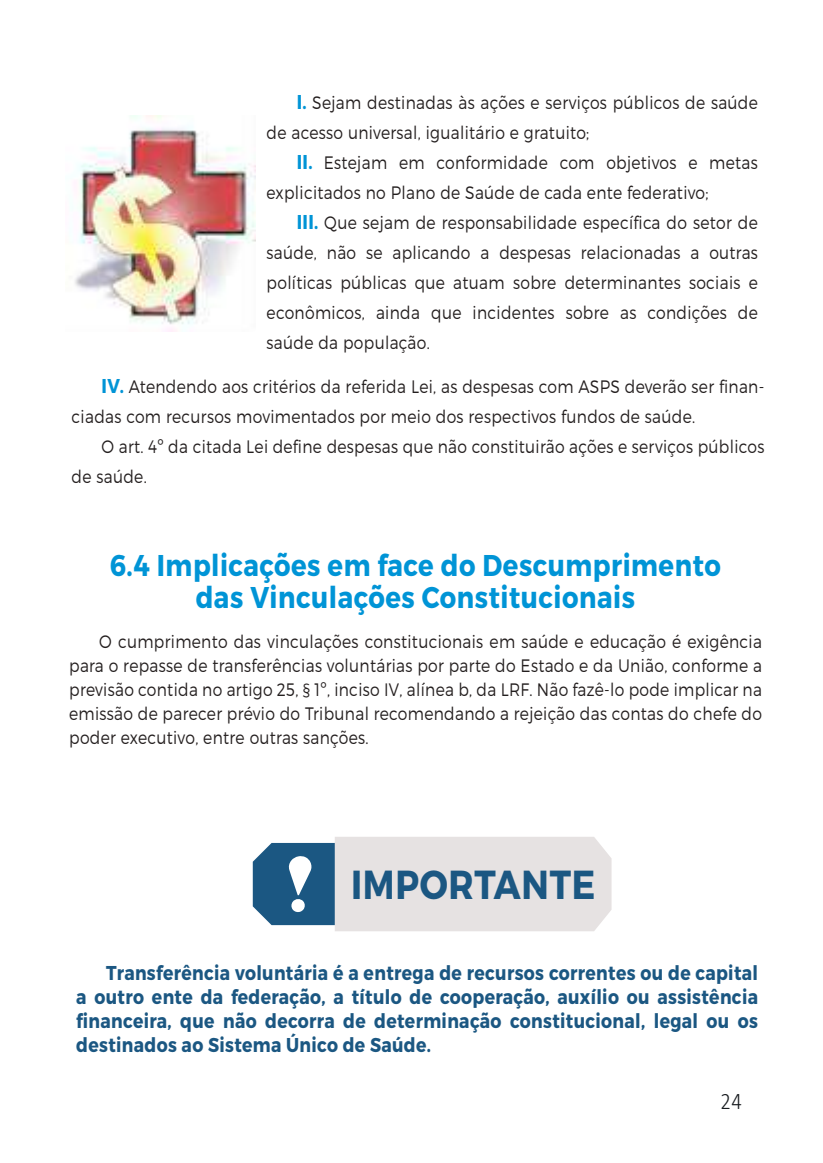
<style>
.page{position:relative;width:823px;height:1163px;background:#fff}
.page>*{position:absolute;margin:0;border:0;box-sizing:border-box;transform-origin:0 0}
.t1{font:700 40.4px "Montserrat";letter-spacing:.02em;color:#1b5782;scale:.86 1}
.t2{font:700 30px/32px "Montserrat";letter-spacing:.02em;color:#0094d6;text-align:center;scale:.86 1}
.t3{font:300 24px "Calibri";color:#171b1f;scale:.86 1}
.t4{font:700 20px/24px "Montserrat";letter-spacing:.02em;color:#1b5782;text-align:justify;scale:.86 1}
.t5{font:300 18px/30px "Montserrat";letter-spacing:.02em;color:#241f1f;scale:.86 1}
.s1{font-weight:700;font-size:20px;color:#0094d6}
</style>
<div class="page">
<svg style="left:252px;top:837px;width:359px;height:94px"></svg>
<img style="left:74px;top:115px;width:181px;height:216px">
<p class="t5" style="left:266px;top:87px;width:572px;text-indent:30px"><span class="s1">I.</span> Sejam destinadas às ações e serviços públicos de saúde de acesso universal, igualitário e gratuito;</p>
<p class="t5" style="left:266px;top:147px;width:572px;text-indent:30px"><span class="s1">II.</span> Estejam em conformidade com objetivos e metas explicitados no Plano de Saúde de cada ente federativo;</p>
<p class="t5" style="left:266px;top:207px;width:572px;text-align:justify;text-indent:30px"><span class="s1">III.</span> Que sejam de responsabilidade específica do setor de saúde, não se aplicando a despesas relacionadas a outras políticas públicas que atuam sobre determinantes sociais e econômicos, ainda que incidentes sobre as condições de saúde da população.</p>
<p class="t5" style="left:72px;top:371px;width:806px;text-indent:30px"><span class="s1">IV.</span> Atendendo aos critérios da referida Lei, as despesas com ASPS deverão ser finan&shy;ciadas com recursos movimentados por meio dos respectivos fundos de saúde.</p>
<p class="t5" style="left:72px;top:431px;width:806px;text-indent:30px">O art. 4º da citada Lei define despesas que não constituirão ações e serviços públicos de saúde.</p>
<h2 class="t2" style="left:110px;top:549px;width:711px">6.4 Implicações em face do Descumprimento das Vinculações Constitucionais</h2>
<p class="t5" style="left:69px;top:629px;width:806px;line-height:24px;text-align:justify;text-indent:30px">O cumprimento das vinculações constitucionais em saúde e educação é exigência para o repasse de transferências voluntárias por parte do Estado e da União, conforme a previsão contida no artigo 25, § 1º, inciso IV, alínea b, da LRF. Não fazê-lo pode implicar na emissão de parecer prévio do Tribunal recomendando a rejeição das contas do chefe do poder executivo, entre outras sanções.</p>
<h1 class="t1" style="left:351px;top:859px;width:285px">IMPORTANTE</h1>
<p class="t4" style="left:76px;top:961px;width:793px;text-indent:30px">Transferência voluntária é a entrega de recursos correntes ou de capital a outro ente da federação, a título de cooperação, auxílio ou assistência financeira, que não decorra de determinação constitucional, legal ou os destinados ao Sistema Único de Saúde.</p>
<h3 class="t3" style="left:720px;top:1085px;width:26px">24</h3>
</div>
